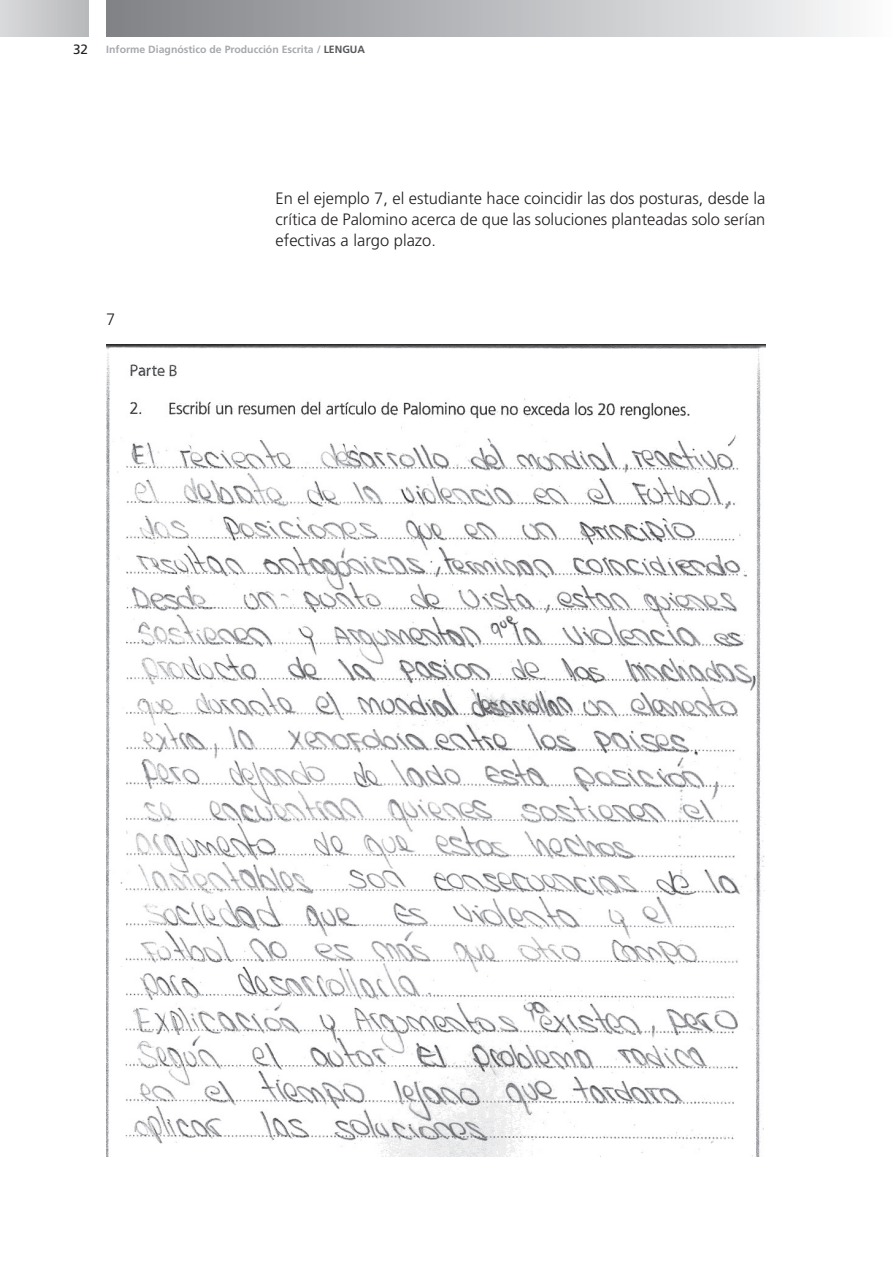
<style>
.page{position:relative;width:893px;height:1263px;background:#fff}
.page>*{position:absolute;margin:0;border:0;box-sizing:border-box;transform-origin:0 0}
.t1{font:300 16.5px/21px "Frutiger";color:#231f20;text-align:justify}
.t2{font:13.5px "Frutiger";color:#231f20}
.t3{font:700 10.5px "Frutiger";color:#a8a9ad}
.s1{color:#57585a}
</style>
<div class="page">
<div style="left:106px;top:0;width:787px;height:37px;background:linear-gradient(to right,#7e8084,#fbfbfc)"></div>
<div style="left:0;top:0;width:88px;height:37px;background:linear-gradient(to right,#d9dadc,#b8b9bb)"></div>
<img style="left:106px;top:344px;width:659px;height:813px">
<p class="t2" style="left:73px;top:41px;width:17px">32</p>
<p class="t3" style="left:106px;top:44px;width:260px">Informe Diagnóstico de Producción Escrita / <span class="s1">LENGUA</span></p>
<p class="t1" style="left:106px;top:308px;width:11px">7</p>
<p class="t1" style="left:276px;top:188px;width:491px">En el ejemplo 7, el estudiante hace coincidir las dos posturas, desde la crítica de Palomino acerca de que las soluciones planteadas solo serían efectivas a largo plazo.</p>
</div>
